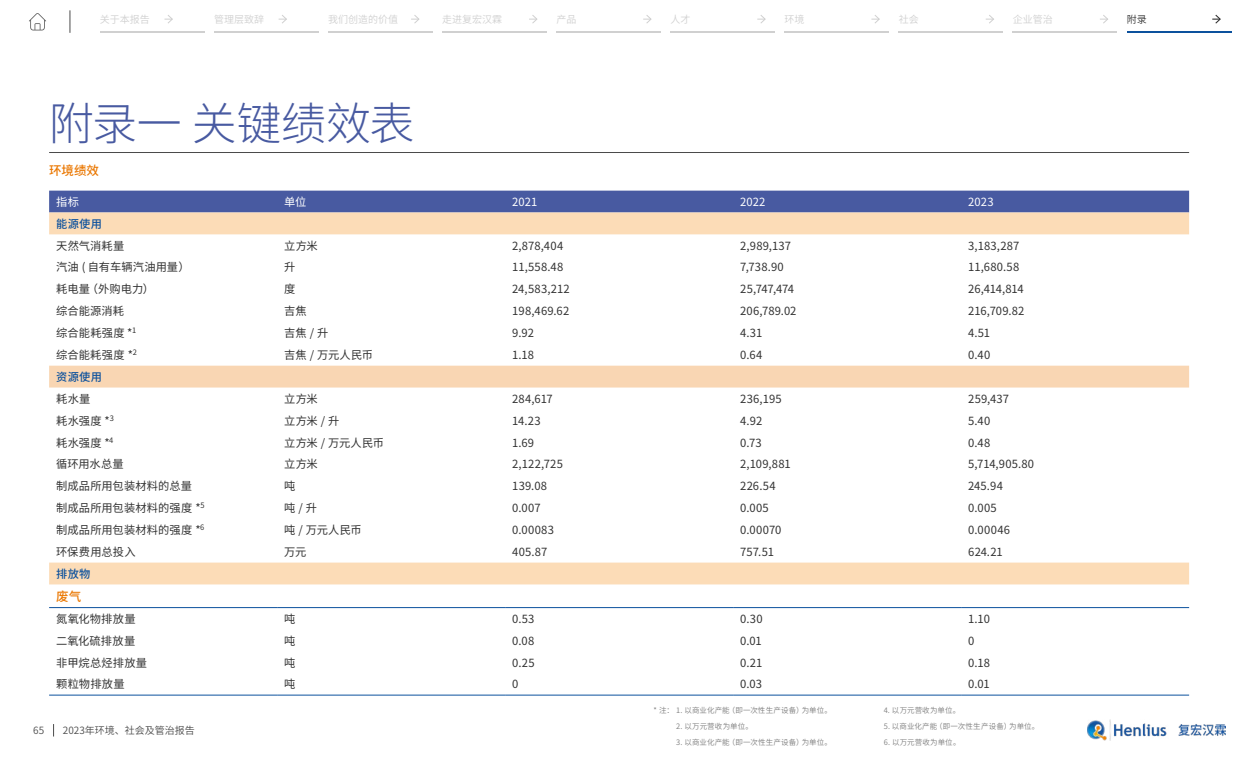
<style>
.page{position:relative;width:1260px;height:765px;background:#fff}
.page>*{position:absolute;margin:0;border:0;box-sizing:border-box;transform-origin:0 0}
.t1{font:300 45px "Source Han Sans CN";letter-spacing:-.01em;color:#485aa1}
.t2{font:500 12.5px "Source Han Sans CN";color:#ea7700}
.t3{font:11.25px "Source Han Sans CN";letter-spacing:.01em;color:#323232}
.t4{font:11.25px "Source Han Sans CN";letter-spacing:.005em;color:#fff}
.t5{font:500 11.25px "Source Han Sans CN";letter-spacing:.02em;color:#0c519d}
.t6{font:11.25px "Source Han Sans CN";letter-spacing:-.015em;color:#323232}
.t7{font:10px "Source Han Sans CN";color:#d0d0d0}
.t8{font:10px "Source Han Sans CN";color:#4b4b4b}
.t9{font:10px "Source Han Sans CN";color:#323232}
.t10{font:7.5px "Source Han Sans CN";letter-spacing:.01em;color:#7d7d7d}
</style>
<div class="page">
<div style="left:49px;top:191px;width:1140px;height:22px;background:#485aa1"></div>
<svg style="left:49px;top:213px;width:1140px;height:371px"></svg>
<div style="left:49px;top:366px;width:1140px;height:22px;background:#f9d6b3"></div>
<hr style="left:49px;top:607px;width:228px;height:1px;background:#0c519d">
<hr style="left:277px;top:607px;width:228px;height:1px;background:#0c519d">
<hr style="left:505px;top:607px;width:228px;height:1px;background:#0c519d">
<hr style="left:733px;top:607px;width:228px;height:1px;background:#0c519d">
<hr style="left:961px;top:607px;width:228px;height:1px;background:#0c519d">
<hr style="left:49px;top:695px;width:228px;height:1px;background:#0c519d">
<hr style="left:277px;top:695px;width:228px;height:1px;background:#0c519d">
<hr style="left:505px;top:695px;width:228px;height:1px;background:#0c519d">
<hr style="left:733px;top:695px;width:228px;height:1px;background:#0c519d">
<hr style="left:961px;top:695px;width:228px;height:1px;background:#0c519d">
<svg style="left:53px;top:724px;width:1px;height:13px"></svg>
<img style="left:1088px;top:720px;width:138px;height:21px">
<hr style="left:49px;top:152px;width:1140px;height:1px;background:#4b4b4b">
<svg style="left:164px;top:15px;width:9px;height:9px"></svg>
<hr style="left:100px;top:32px;width:104px;height:1px;background:#d0d0d0">
<svg style="left:279px;top:15px;width:8px;height:9px"></svg>
<hr style="left:214px;top:32px;width:104px;height:1px;background:#d0d0d0">
<svg style="left:411px;top:15px;width:9px;height:8px"></svg>
<hr style="left:328px;top:32px;width:104px;height:1px;background:#d0d0d0">
<svg style="left:529px;top:15px;width:9px;height:8px"></svg>
<hr style="left:442px;top:32px;width:104px;height:1px;background:#d0d0d0">
<svg style="left:643px;top:15px;width:9px;height:8px"></svg>
<hr style="left:556px;top:32px;width:105px;height:1px;background:#d0d0d0">
<svg style="left:757px;top:15px;width:9px;height:8px"></svg>
<hr style="left:671px;top:32px;width:104px;height:1px;background:#d0d0d0">
<svg style="left:871px;top:15px;width:9px;height:9px"></svg>
<hr style="left:785px;top:32px;width:104px;height:1px;background:#d0d0d0">
<svg style="left:986px;top:15px;width:8px;height:9px"></svg>
<hr style="left:899px;top:32px;width:104px;height:1px;background:#d0d0d0">
<svg style="left:1100px;top:15px;width:8px;height:9px"></svg>
<hr style="left:1013px;top:32px;width:104px;height:1px;background:#d0d0d0">
<svg style="left:1212px;top:14px;width:9px;height:10px"></svg>
<hr style="left:1127px;top:32px;width:104px;height:1px;background:#0c519d">
<svg style="left:29px;top:13px;width:17px;height:18px"></svg>
<svg style="left:70px;top:10px;width:1px;height:23px"></svg>
<p class="t7" style="left:100px;top:14px;width:51px">关于本报告</p>
<p class="t7" style="left:214px;top:14px;width:51px">管理层致辞</p>
<p class="t7" style="left:328px;top:14px;width:71px">我们创造的价值</p>
<p class="t7" style="left:442px;top:14px;width:61px">走进复宏汉霖</p>
<p class="t7" style="left:556px;top:14px;width:21px">产品</p>
<p class="t7" style="left:671px;top:14px;width:21px">人才</p>
<p class="t7" style="left:785px;top:14px;width:21px">环境</p>
<p class="t7" style="left:899px;top:14px;width:21px">社会</p>
<p class="t7" style="left:1013px;top:14px;width:41px">企业管治</p>
<p class="t9" style="left:1127px;top:14px;width:21px">附录</p>
<h1 class="t1" style="left:49px;top:98px;width:367px">附录一 关键绩效表</h1>
<p class="t2" style="left:49px;top:163px;width:51px">环境绩效</p>
<p class="t4" style="left:56px;top:195px;width:24px">指标</p>
<p class="t4" style="left:284px;top:195px;width:24px">单位</p>
<p class="t4" style="left:512px;top:195px;width:27px">2021</p>
<p class="t4" style="left:740px;top:195px;width:27px">2022</p>
<p class="t4" style="left:968px;top:195px;width:27px">2023</p>
<p class="t5" style="left:56px;top:217px;width:47px">能源使用</p>
<p class="t3" style="left:56px;top:239px;width:70px">天然气消耗量</p>
<p class="t3" style="left:284px;top:239px;width:35px">立方米</p>
<p class="t3" style="left:512px;top:239px;width:53px">2,878,404</p>
<p class="t3" style="left:740px;top:239px;width:52px">2,989,137</p>
<p class="t3" style="left:968px;top:239px;width:53px">3,183,287</p>
<p class="t3" style="left:56px;top:261px;width:135px">汽油 ( 自有车辆汽油用量）</p>
<p class="t3" style="left:284px;top:261px;width:13px">升</p>
<p class="t3" style="left:512px;top:261px;width:53px">11,558.48</p>
<p class="t3" style="left:740px;top:261px;width:45px">7,738.90</p>
<p class="t3" style="left:968px;top:261px;width:53px">11,680.58</p>
<p class="t3" style="left:56px;top:283px;width:99px">耗电量（外购电力）</p>
<p class="t3" style="left:284px;top:283px;width:13px">度</p>
<p class="t3" style="left:512px;top:283px;width:59px">24,583,212</p>
<p class="t3" style="left:740px;top:283px;width:55px">25,747,474</p>
<p class="t3" style="left:968px;top:283px;width:57px">26,414,814</p>
<p class="t3" style="left:56px;top:305px;width:69px">综合能源消耗</p>
<p class="t3" style="left:284px;top:305px;width:24px">吉焦</p>
<p class="t3" style="left:512px;top:305px;width:59px">198,469.62</p>
<p class="t3" style="left:740px;top:305px;width:58px">206,789.02</p>
<p class="t3" style="left:968px;top:305px;width:58px">216,709.82</p>
<p class="t3" style="left:56px;top:327px;width:82px">综合能耗强度 *<sup>1</sup></p>
<p class="t3" style="left:284px;top:327px;width:46px">吉焦/升</p>
<p class="t3" style="left:512px;top:327px;width:23px">9.92</p>
<p class="t3" style="left:740px;top:327px;width:24px">4.31</p>
<p class="t3" style="left:968px;top:327px;width:23px">4.51</p>
<p class="t3" style="left:56px;top:349px;width:82px">综合能耗强度 *<sup>2</sup></p>
<p class="t3" style="left:284px;top:349px;width:90px">吉焦 / 万元人民币</p>
<p class="t3" style="left:512px;top:349px;width:23px">1.18</p>
<p class="t3" style="left:740px;top:349px;width:24px">0.64</p>
<p class="t3" style="left:968px;top:349px;width:24px">0.40</p>
<p class="t5" style="left:56px;top:370px;width:47px">资源使用</p>
<p class="t3" style="left:56px;top:392px;width:36px">耗水量</p>
<p class="t3" style="left:284px;top:392px;width:35px">立方米</p>
<p class="t3" style="left:512px;top:392px;width:42px">284,617</p>
<p class="t3" style="left:740px;top:392px;width:43px">236,195</p>
<p class="t3" style="left:968px;top:392px;width:42px">259,437</p>
<p class="t3" style="left:56px;top:414px;width:59px">耗水强度 *<sup>3</sup></p>
<p class="t3" style="left:284px;top:414px;width:57px">立方米 / 升</p>
<p class="t3" style="left:512px;top:414px;width:30px">14.23</p>
<p class="t3" style="left:740px;top:414px;width:24px">4.92</p>
<p class="t3" style="left:968px;top:414px;width:24px">5.40</p>
<p class="t3" style="left:56px;top:436px;width:59px">耗水强度 *<sup>4</sup></p>
<p class="t6" style="left:284px;top:436px;width:101px">立方米 / 万元人民币</p>
<p class="t3" style="left:512px;top:436px;width:23px">1.69</p>
<p class="t3" style="left:740px;top:436px;width:23px">0.73</p>
<p class="t3" style="left:968px;top:436px;width:24px">0.48</p>
<p class="t3" style="left:56px;top:458px;width:69px">循环用水总量</p>
<p class="t3" style="left:284px;top:458px;width:35px">立方米</p>
<p class="t3" style="left:512px;top:458px;width:52px">2,122,725</p>
<p class="t3" style="left:740px;top:458px;width:52px">2,109,881</p>
<p class="t3" style="left:968px;top:458px;width:67px">5,714,905.80</p>
<p class="t3" style="left:56px;top:480px;width:137px">制成品所用包装材料的总量</p>
<p class="t3" style="left:284px;top:480px;width:13px">吨</p>
<p class="t3" style="left:512px;top:480px;width:36px">139.08</p>
<p class="t3" style="left:740px;top:480px;width:37px">226.54</p>
<p class="t3" style="left:968px;top:480px;width:36px">245.94</p>
<p class="t3" style="left:56px;top:502px;width:150px">制成品所用包装材料的强度 *<sup>5</sup></p>
<p class="t3" style="left:284px;top:502px;width:34px">吨/升</p>
<p class="t3" style="left:512px;top:502px;width:30px">0.007</p>
<p class="t3" style="left:740px;top:502px;width:30px">0.005</p>
<p class="t3" style="left:968px;top:502px;width:30px">0.005</p>
<p class="t3" style="left:56px;top:524px;width:150px">制成品所用包装材料的强度 *<sup>6</sup></p>
<p class="t3" style="left:284px;top:524px;width:79px">吨 / 万元人民币</p>
<p class="t3" style="left:512px;top:524px;width:43px">0.00083</p>
<p class="t3" style="left:740px;top:524px;width:43px">0.00070</p>
<p class="t3" style="left:968px;top:524px;width:43px">0.00046</p>
<p class="t3" style="left:56px;top:545px;width:81px">环保费用总投入</p>
<p class="t3" style="left:284px;top:545px;width:24px">万元</p>
<p class="t3" style="left:512px;top:545px;width:37px">405.87</p>
<p class="t3" style="left:740px;top:545px;width:35px">757.51</p>
<p class="t3" style="left:968px;top:545px;width:36px">624.21</p>
<p class="t5" style="left:56px;top:567px;width:36px">排放物</p>
<p class="t2" style="left:56px;top:589px;width:26px">废气</p>
<p class="t3" style="left:56px;top:612px;width:81px">氮氧化物排放量</p>
<p class="t3" style="left:284px;top:612px;width:13px">吨</p>
<p class="t3" style="left:512px;top:612px;width:24px">0.53</p>
<p class="t3" style="left:740px;top:612px;width:24px">0.30</p>
<p class="t3" style="left:968px;top:612px;width:23px">1.10</p>
<p class="t3" style="left:56px;top:634px;width:81px">二氧化硫排放量</p>
<p class="t3" style="left:284px;top:634px;width:13px">吨</p>
<p class="t3" style="left:512px;top:634px;width:24px">0.08</p>
<p class="t3" style="left:740px;top:634px;width:23px">0.01</p>
<p class="t3" style="left:968px;top:634px;width:8px">0</p>
<p class="t3" style="left:56px;top:656px;width:92px">非甲烷总烃排放量</p>
<p class="t3" style="left:284px;top:656px;width:13px">吨</p>
<p class="t3" style="left:512px;top:656px;width:24px">0.25</p>
<p class="t3" style="left:740px;top:656px;width:24px">0.21</p>
<p class="t3" style="left:968px;top:656px;width:23px">0.18</p>
<p class="t3" style="left:56px;top:678px;width:70px">颗粒物排放量</p>
<p class="t3" style="left:284px;top:678px;width:13px">吨</p>
<p class="t3" style="left:512px;top:678px;width:8px">0</p>
<p class="t3" style="left:740px;top:678px;width:23px">0.03</p>
<p class="t3" style="left:968px;top:678px;width:23px">0.01</p>
<p class="t8" style="left:33px;top:725px;width:12px">65</p>
<p class="t8" style="left:63px;top:725px;width:133px">2023年环境、社会及管治报告</p>
<p class="t10" style="left:654px;top:706px;width:180px">* 注： 1. 以商业化产能（即一次性生产设备）为单位。</p>
<p class="t10" style="left:676px;top:722px;width:78px">2. 以万元营收为单位。</p>
<p class="t10" style="left:676px;top:738px;width:157px">3. 以商业化产能（即一次性生产设备）为单位。</p>
<p class="t10" style="left:884px;top:706px;width:78px">4. 以万元营收为单位。</p>
<p class="t10" style="left:884px;top:722px;width:157px">5. 以商业化产能（即一次性生产设备）为单位。</p>
<p class="t10" style="left:884px;top:738px;width:78px">6. 以万元营收为单位。</p>
</div>
